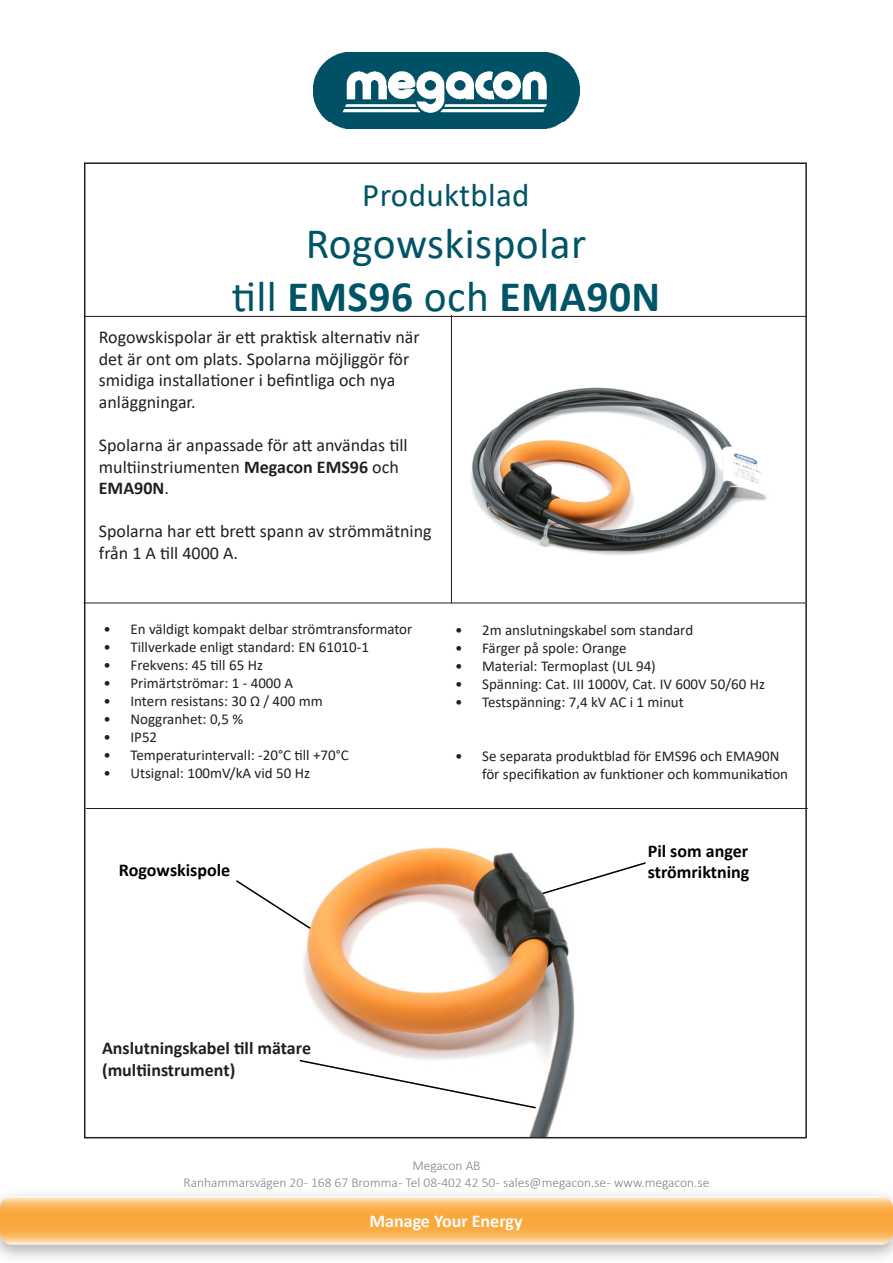
<style>
.page{position:relative;width:893px;height:1263px;background:#fff}
.page>*{position:absolute;margin:0;border:0;box-sizing:border-box;transform-origin:0 0}
.t1{font:700 43.5px "Calibri";letter-spacing:.01em;color:#005467}
.t2{font:43.5px "Calibri";letter-spacing:.01em;color:#005467}
.t3{font:33px "Calibri";letter-spacing:.01em;color:#005467}
.t4{font:18px/21.6px "Calibri";color:#231f20}
.t5{font:700 18px/21.6px "Calibri";color:#231f20}
.t6{font:700 18px/21.6px "Calibri";color:#000}
.t7{font:700 18px "Calibri";color:#fcfcfc}
.t8{font:15px/18px "Calibri";color:#231f20}
.t9{font:300 13.5px "Calibri";color:#818386}
.s1{font-weight:400}
.s2{font-weight:700}
</style>
<div class="page">
<img style="left:303px;top:847px;width:272px;height:288px">
<div style="left:0;top:1188px;width:893px;height:75px;background:#231f20;opacity:.35"></div>
<svg style="left:0;top:1196px;width:893px;height:48px;background:#fbba65"></svg>
<img style="left:314px;top:52px;width:265px;height:76px">
<hr style="left:85px;top:316px;width:722px;height:1px;background:#231f20">
<hr style="left:84px;top:603px;width:721px;height:1px;background:#231f20">
<img style="left:471px;top:387px;width:296px;height:168px">
<hr style="left:86px;top:808px;width:722px;height:1px;background:#231f20">
<hr style="left:451px;top:315px;width:1px;height:288px;background:#231f20">
<svg style="left:299px;top:1059px;width:238px;height:50px"></svg>
<svg style="left:236px;top:879px;width:76px;height:51px"></svg>
<svg style="left:541px;top:861px;width:105px;height:34px"></svg>
<p class="t3" style="left:362px;top:172px;width:169px">Produktblad</p>
<p class="t2" style="left:306px;top:214px;width:282px">Rogowskispolar</p>
<p class="t1" style="left:232px;top:265px;width:430px"><span class="s1">till</span> EMS96 <span class="s1">och</span> EMA90N</p>
<p class="t4" style="left:99px;top:326px;width:322px">Rogowskispolar är ett praktisk alternativ när det är ont om plats. Spolarna möjliggör för smidiga installationer i befintliga och nya</p>
<p class="t4" style="left:99px;top:391px;width:98px">anläggningar.</p>
<p class="t4" style="left:99px;top:434px;width:310px">Spolarna är anpassade för att användas till</p>
<p class="t4" style="left:99px;top:455px;width:301px">multiinstriumenten <span class="s2">Megacon EMS96</span> och<br><span class="s2">EMA90N</span>.</p>
<p class="t4" style="left:99px;top:520px;width:334px">Spolarna har ett brett spann av strömmätning från 1 A till 4000 A.</p>
<p class="t8" style="left:103px;top:620px;width:310px">• En väldigt kompakt delbar strömtransformator</p>
<p class="t8" style="left:103px;top:638px;width:267px">• Tillverkade enligt standard: EN 61010-1</p>
<p class="t8" style="left:103px;top:656px;width:161px">• Frekvens: 45 till 65 Hz</p>
<p class="t8" style="left:103px;top:674px;width:191px">• Primärtströmar: 1 - 4000 A</p>
<p class="t8" style="left:103px;top:692px;width:221px">• Intern resistans: 30 Ω / 400 mm</p>
<p class="t8" style="left:103px;top:710px;width:141px">• Noggranhet: 0,5 %</p>
<p class="t8" style="left:103px;top:728px;width:55px">• IP52</p>
<p class="t8" style="left:103px;top:746px;width:247px">• Temperaturintervall: -20°C till +70°C</p>
<p class="t8" style="left:103px;top:764px;width:208px">• Utsignal: 100mV/kA vid 50 Hz</p>
<p class="t6" style="left:119px;top:859px;width:113px">Rogowskispole</p>
<p class="t8" style="left:455px;top:621px;width:240px">• 2m anslutningskabel som standard</p>
<p class="t8" style="left:455px;top:639px;width:173px">• Färger på spole: Orange</p>
<p class="t8" style="left:455px;top:657px;width:202px">• Material: Termoplast (UL 94)</p>
<p class="t8" style="left:455px;top:675px;width:311px">• Spänning: Cat. III 1000V, Cat. IV 600V 50/60 Hz</p>
<p class="t8" style="left:455px;top:693px;width:230px">• Testspänning: 7,4 kV AC i 1 minut</p>
<p class="t8" style="left:482px;top:747px;width:307px;text-indent:-27px">• Se separata produktblad för EMS96 och EMA90N för specifikation av funktioner och kommunikation</p>
<p class="t6" style="left:648px;top:839px;width:103px">Pil som anger strömriktning</p>
<p class="t5" style="left:102px;top:1037px;width:211px">Anslutningskabel till mätare (multiinstrument)</p>
<p class="t9" style="left:412px;top:1157px;width:70px">Megacon AB</p>
<p class="t9" style="left:183px;top:1174px;width:527px">Ranhammarsvägen 20 - 168 67 Bromma - Tel 08-402 42 50 - sales@megacon.se - www.megacon.se</p>
<p class="t7" style="left:369px;top:1208px;width:155px">Manage Your Energy</p>
</div>
